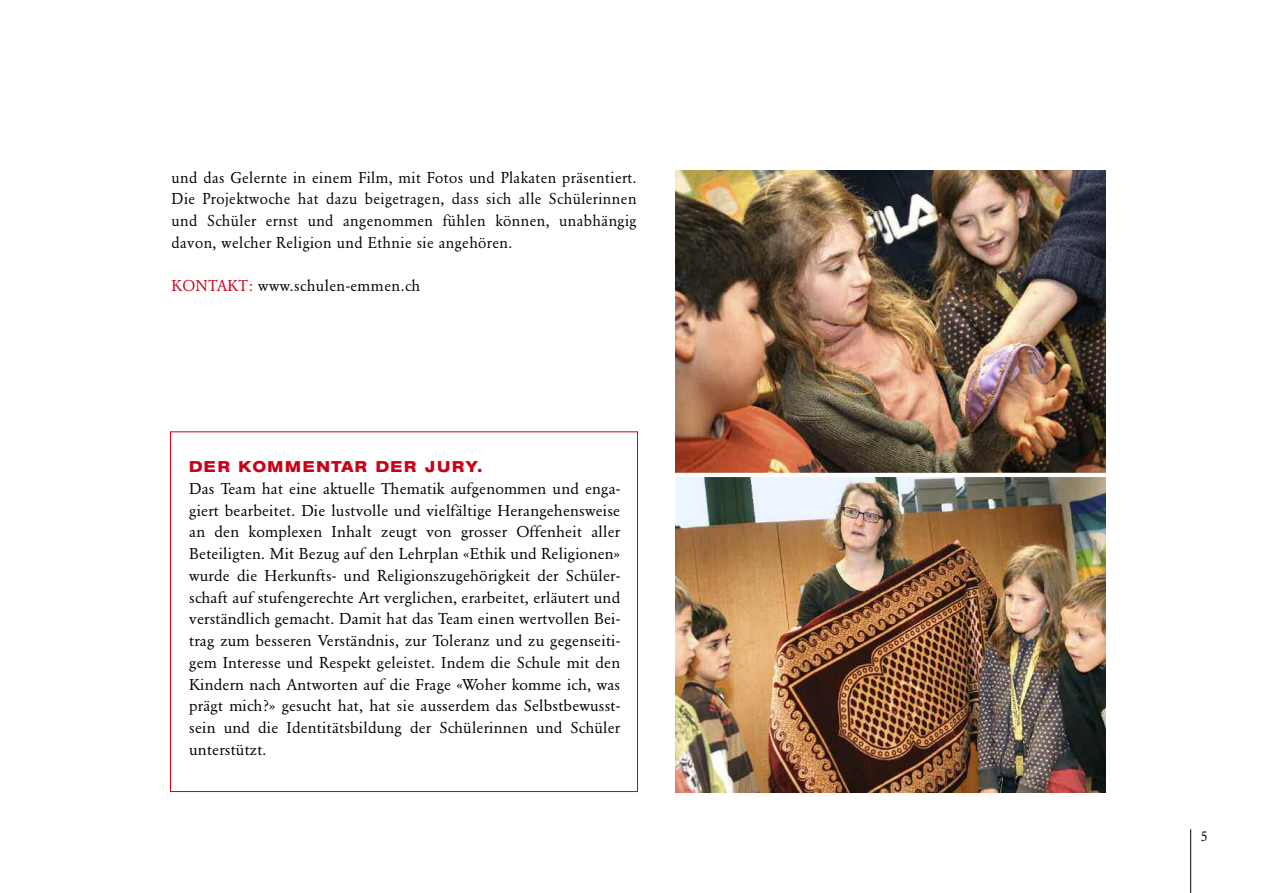
<style>
.page{position:relative;width:1263px;height:893px;background:#fff}
.page>*{position:absolute;margin:0;border:0;box-sizing:border-box;transform-origin:0 0}
.t1{font:15px/21.8px "GA12";letter-spacing:.04em;color:#000;text-align:justify}
.t2{font:700 expanded 15px "AK12";letter-spacing:.09em;color:#ca0016}
.t3{font:13.5px "GA12";color:#000}
.s1{color:#ca0016}
</style>
<div class="page">
<hr style="left:1190px;top:829px;width:1px;height:64px;background:#000">
<img style="left:675px;top:477px;width:431px;height:315px">
<img style="left:675px;top:170px;width:431px;height:303px">
<p class="t1" style="left:172px;top:166px;width:466px">und das Gelernte in einem Film, mit Fotos und Plakaten präsentiert.<br>Die Projektwoche hat dazu beigetragen, dass sich alle Schülerinnen und Schüler ernst und angenommen fühlen können, unabhängig davon, welcher Religion und Ethnie sie angehören.</p>
<p class="t1" style="left:172px;top:275px;width:250px"><span class="s1">KONTAKT:</span> www.schulen-emmen.ch</p>
<p class="t2" style="left:189px;top:458px;width:294px">DER KOMMENTAR DER JURY.</p>
<p class="t1" style="left:189px;top:478px;width:432px">Das Team hat eine aktuelle Thematik aufgenommen und enga&shy;giert bearbeitet. Die lustvolle und vielfältige Herangehensweise an den komplexen Inhalt zeugt von grosser Offenheit aller Beteiligten. Mit Bezug auf den Lehrplan «Ethik und Religionen» wurde die Herkunfts- und Religionszugehörigkeit der Schüler&shy;schaft auf stufengerechte Art verglichen, erarbeitet, erläutert und verständlich gemacht. Damit hat das Team einen wertvollen Bei&shy;trag zum besseren Verständnis, zur Toleranz und zu gegenseiti&shy;gem Interesse und Respekt geleistet. Indem die Schule mit den Kindern nach Antworten auf die Frage «Woher komme ich, was prägt mich?» gesucht hat, hat sie ausserdem das Selbstbewusst&shy;sein und die Identitätsbildung der Schülerinnen und Schüler unterstützt.</p>
<p class="t3" style="left:1201px;top:828px;width:8px">5</p>
</div>
